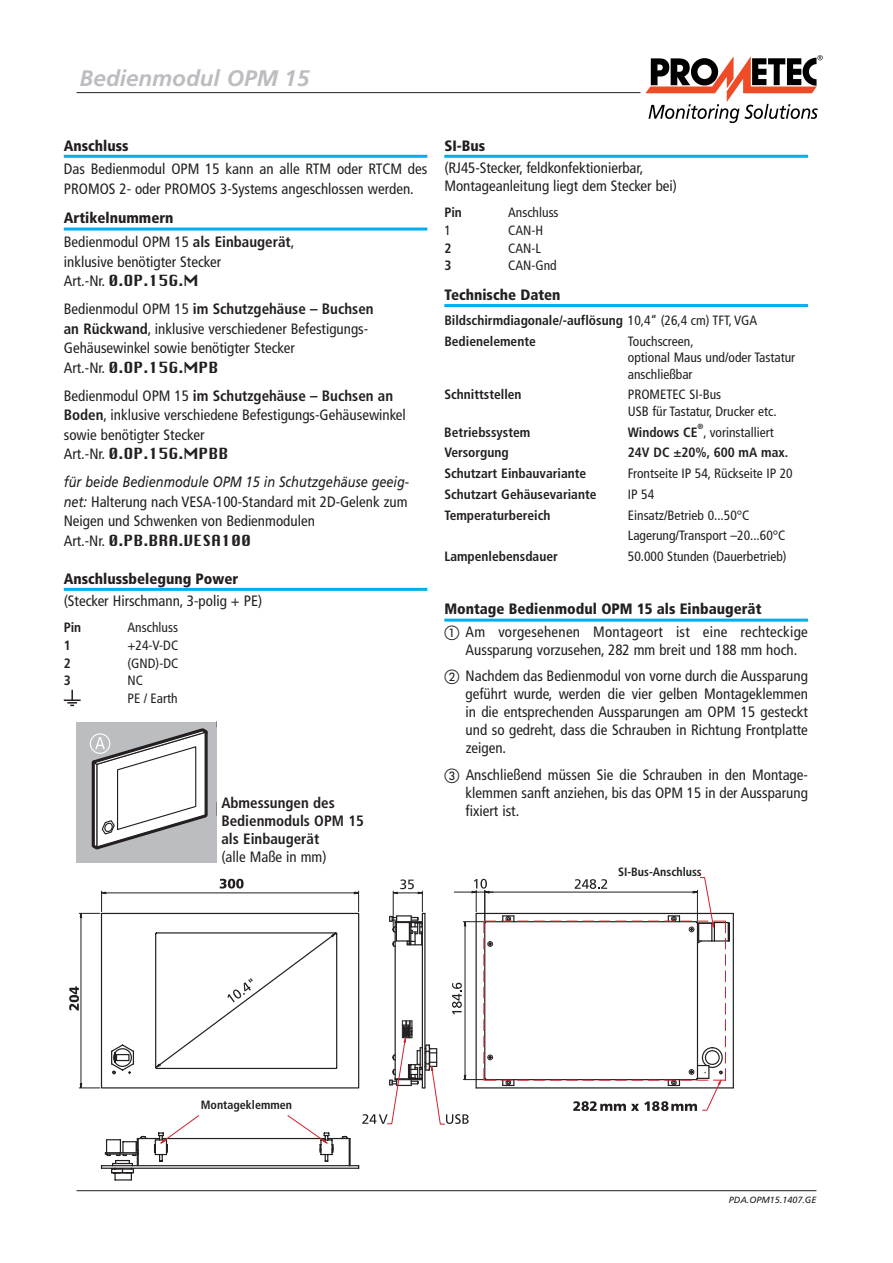
<style>
.page{position:relative;width:893px;height:1263px;background:#fff}
.page>*{position:absolute;margin:0;border:0;box-sizing:border-box;transform-origin:0 0}
.t1{font:italic 700 22.5px "Frutiger";color:#bcbdc0}
.t2{font:condensed 15px/18px "Frutiger";color:#231f20}
.t3{font:900 condensed 15px "Frutiger";color:#231f20}
.t4{font:15px "Chicago";color:#231f20}
.t5{font:700 condensed 15px/18px "Frutiger";color:#231f20}
.t6{font:condensed 13.5px/16.5px "Frutiger";color:#231f20}
.t7{font:700 condensed 13.5px/20.7px "Frutiger";color:#231f20}
.t8{font:700 condensed 12px "Frutiger";color:#231f20}
.t9{font:italic 9px "Frutiger";color:#231f20}
.t10{font:700 condensed 7.5px "Frutiger";color:#231f20}
.s1{font-weight:900}
.s2{font-weight:700}
.s3{font-family:"Frutiger";font-stretch:condensed}
.s4{font-style:italic;font-stretch:normal}
.s5{font-weight:400}
</style>
<div class="page">
<hr style="left:77px;top:1190px;width:739px;height:1px;background:#231f20">
<hr style="left:77px;top:92px;width:563px;height:1px;background:#231f20">
<svg style="left:645px;top:55px;width:178px;height:68px"></svg>
<hr style="left:64px;top:155px;width:363px;height:3px;background:#00aeef">
<hr style="left:64px;top:228px;width:363px;height:3px;background:#00aeef">
<hr style="left:64px;top:588px;width:363px;height:3px;background:#00aeef">
<svg style="left:64px;top:690px;width:17px;height:16px"></svg>
<hr style="left:444px;top:155px;width:364px;height:3px;background:#00aeef">
<hr style="left:444px;top:304px;width:364px;height:3px;background:#00aeef">
<hr style="left:444px;top:619px;width:364px;height:3px;background:#00aeef">
<svg style="left:76px;top:722px;width:140px;height:140px"></svg>
<hr style="left:476px;top:1087px;width:257px;height:1px;background:#231f20">
<hr style="left:476px;top:913px;width:257px;height:1px;background:#231f20">
<hr style="left:733px;top:913px;width:1px;height:175px;background:#231f20">
<svg style="left:69px;top:877px;width:661px;height:303px"></svg>
<h1 class="t1" style="left:80px;top:65px;width:231px">Bedienmodul OPM 15</h1>
<p class="t3" style="left:64px;top:136px;width:66px">Anschluss</p>
<p class="t2" style="left:64px;top:159px;width:365px;line-height:19.5px">Das Bedienmodul OPM 15 kann an alle RTM oder RTCM des<br>PROMOS 2- oder PROMOS 3-Systems angeschlossen werden.</p>
<p class="t2" style="left:64px;top:206px;width:232px;line-height:23.7px"><span class="s1">Artikelnummern<br></span>Bedienmodul OPM 15 <span class="s2">als Einbaugerät</span>,</p>
<p class="t2" style="left:64px;top:252px;width:159px">inklusive benötigter Stecker</p>
<p class="t4" style="left:64px;top:269px;width:136px"><span class="s3">Art.-Nr.</span> 0.OP.15G.M</p>
<p class="t2" style="left:64px;top:299px;width:311px;line-height:19.5px">Bedienmodul OPM 15 <span class="s2">im Schutzgehäuse – Buchsen an Rückwand</span>, inklusive verschiedener Befestigungs-<br>Gehäusewinkel sowie benötigter Stecker</p>
<p class="t4" style="left:64px;top:356px;width:156px"><span class="s3">Art.-Nr.</span> 0.OP.15G.MPB</p>
<p class="t2" style="left:64px;top:386px;width:344px;line-height:19.5px">Bedienmodul OPM 15 <span class="s2">im Schutzgehäuse – Buchsen an<br>Boden</span>, inklusive verschiedene Befestigungs-Gehäusewinkel sowie benötigter Stecker</p>
<p class="t4" style="left:64px;top:442px;width:166px"><span class="s3">Art.-Nr.</span> 0.OP.15G.MPBB</p>
<p class="t2" style="left:64px;top:472px;width:347px;line-height:19.5px;text-align:justify"><span class="s4">für beide Bedienmodule OPM 15 in Schutzgehäuse geeig&shy;net:</span> Halterung nach VESA-100-Standard mit 2D-Gelenk zum Neigen und Schwenken von Bedienmodulen</p>
<p class="t4" style="left:64px;top:529px;width:189px"><span class="s3">Art.-Nr.</span> 0.PB.BRA.VESA100</p>
<p class="t3" style="left:64px;top:569px;width:176px">Anschlussbelegung Power</p>
<p class="t2" style="left:64px;top:592px;width:200px">(Stecker Hirschmann, 3-polig + PE)</p>
<p class="t7" style="left:64px;top:617px;width:19px">Pin</p>
<p class="t6" style="left:128px;top:619px;width:52px">Anschluss</p>
<p class="t7" style="left:64px;top:635px;width:9px">1</p>
<p class="t6" style="left:128px;top:637px;width:52px">+24‑V‑DC</p>
<p class="t7" style="left:64px;top:653px;width:9px">2</p>
<p class="t6" style="left:128px;top:655px;width:52px">(GND)‑DC</p>
<p class="t7" style="left:64px;top:670px;width:9px">3</p>
<p class="t6" style="left:128px;top:672px;width:52px;line-height:17.7px">NC<br>PE / Earth</p>
<p class="t5" style="left:221px;top:794px;width:144px">Abmessungen des<br>Bedienmoduls OPM 15 als Einbaugerät</p>
<p class="t2" style="left:221px;top:848px;width:107px">(alle Maße in mm)</p>
<p class="t3" style="left:444px;top:136px;width:42px">SI-Bus</p>
<p class="t2" style="left:444px;top:159px;width:234px">(RJ45-Stecker, feldkonfektionierbar,<br>Montageanleitung liegt dem Stecker bei)</p>
<p class="t7" style="left:444px;top:202px;width:19px">Pin</p>
<p class="t6" style="left:508px;top:204px;width:52px">Anschluss</p>
<p class="t6" style="left:444px;top:222px;width:8px">1</p>
<p class="t6" style="left:508px;top:222px;width:37px">CAN-H</p>
<p class="t7" style="left:444px;top:238px;width:9px">2</p>
<p class="t6" style="left:508px;top:240px;width:34px">CAN-L</p>
<p class="t7" style="left:444px;top:255px;width:9px">3</p>
<p class="t6" style="left:508px;top:257px;width:50px">CAN-Gnd</p>
<p class="t3" style="left:444px;top:286px;width:118px">Technische Daten</p>
<p class="t7" style="left:444px;top:310px;width:314px">Bildschirmdiagonale/-auflösung <span class="s5">10,4“ (26,4 cm) TFT, VGA<br></span>Bedienelemente</p>
<p class="t6" style="left:628px;top:333px;width:169px">Touchscreen,<br>optional Maus und/oder Tastatur anschließbar</p>
<p class="t7" style="left:444px;top:384px;width:79px">Schnittstellen</p>
<p class="t6" style="left:628px;top:386px;width:150px">PROMETEC SI-Bus<br>USB für Tastatur, Drucker etc.</p>
<p class="t7" style="left:444px;top:422px;width:88px">Betriebssystem</p>
<p class="t6" style="left:628px;top:424px;width:147px"><span class="s2">Windows CE</span> , vorinstalliert</p>
<p class="t10" style="left:697px;top:422px;width:7px">®</p>
<p class="t7" style="left:444px;top:442px;width:66px">Versorgung</p>
<p class="t7" style="left:628px;top:442px;width:162px">24V DC ±20%, 600 mA max.</p>
<p class="t7" style="left:444px;top:463px;width:143px">Schutzart Einbauvariante</p>
<p class="t6" style="left:628px;top:465px;width:166px">Frontseite IP 54, Rückseite IP 20</p>
<p class="t7" style="left:444px;top:484px;width:154px">Schutzart Gehäusevariante</p>
<p class="t6" style="left:628px;top:486px;width:28px">IP 54</p>
<p class="t7" style="left:444px;top:505px;width:108px">Temperaturbereich</p>
<p class="t6" style="left:628px;top:505px;width:159px;line-height:20.7px">Einsatz/Betrieb 0...50°C<br>Lagerung/Transport –20...60°C</p>
<p class="t7" style="left:444px;top:546px;width:115px">Lampenlebensdauer</p>
<p class="t6" style="left:628px;top:548px;width:160px">50.000 Stunden (Dauerbetrieb)</p>
<p class="t3" style="left:444px;top:600px;width:319px">Montage Bedienmodul OPM 15 als Einbaugerät</p>
<p class="t2" style="left:466px;top:622px;width:344px">Am vorgesehenen Montageort ist eine rechteckige<br>Aussparung vorzusehen, 282 mm breit und 188 mm hoch.</p>
<p class="t2" style="left:466px;top:667px;width:344px;text-align:justify">Nachdem das Bedienmodul von vorne durch die Aussparung geführt wurde, werden die vier gelben Montageklemmen in die entsprechenden Aussparungen am OPM 15 gesteckt und so gedreht, dass die Schrauben in Richtung Frontplatte zeigen.</p>
<p class="t2" style="left:466px;top:765px;width:344px;text-align:justify">Anschließend müssen Sie die Schrauben in den Montage&shy;klemmen sanft anziehen, bis das OPM 15 in der Aussparung fixiert ist.</p>
<p class="t8" style="left:618px;top:865px;width:85px">SI-Bus-Anschluss</p>
<p class="t8" style="left:201px;top:1098px;width:93px">Montageklemmen</p>
<p class="t9" style="left:729px;top:1195px;width:89px">PDA.OPM15.1407.GE</p>
</div>
